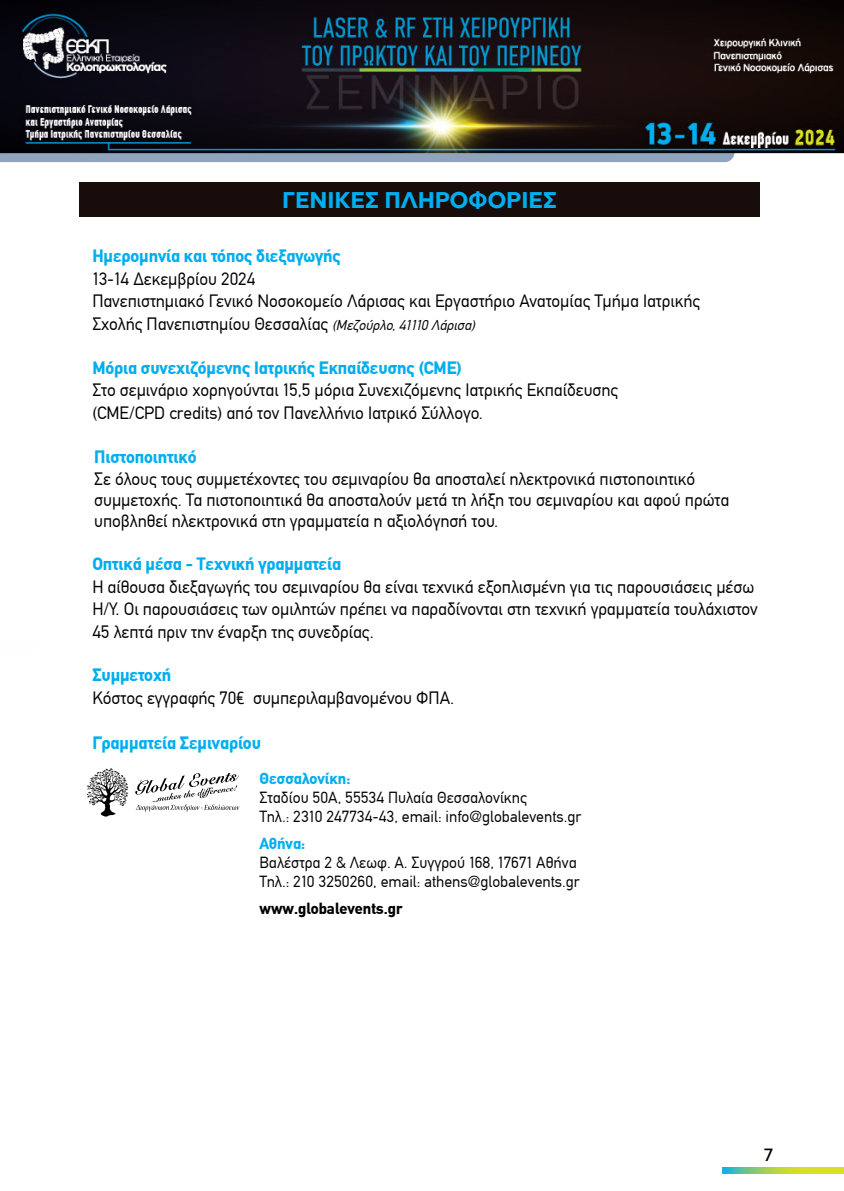
<style>
.page{position:relative;width:844px;height:1191px;background:#fff}
.page>*{position:absolute;margin:0;border:0;box-sizing:border-box;transform-origin:0 0}
.t1{font:700 22.75px "Abrade";letter-spacing:.01em;color:#00aeef}
.t2{font:500 21px "Abrade";color:#000}
.t3{font:17.5px/22.4px "CF Din";letter-spacing:-.005em;color:#000}
.t4{font:700 17.5px "CF Din";letter-spacing:-.005em;color:#00aeef}
.t5{font:15.75px/18.9px "CF Din";color:#000}
.t6{font:700 15.75px "CF Din";color:#000}
.t7{font:700 15.75px "CF Din";color:#00aeef}
.s1{font-style:italic;font-size:14px}
.s2{font-weight:700;color:#00aeef}
.s3{font-family:"advent Bd 1"}
</style>
<div class="page">
<img style="left:0;top:0;width:843px;height:1174px">
<svg style="left:0;top:0;width:734px;height:162px"></svg>
<svg style="left:722px;top:1167px;width:121px;height:6px"></svg>
<div style="left:0;top:1162px;width:121px;height:29px;background:#fff"></div>
<div style="left:79px;top:182px;width:680px;height:35px;background:#180d0b"></div>
<svg style="left:135px;top:773px;width:104px;height:38px"></svg>
<svg style="left:87px;top:768px;width:41px;height:48px"></svg>
<h1 class="t1" style="left:282px;top:185px;width:276px">ΓΕΝΙΚΕΣ ΠΛΗΡΟΦΟΡΙΕΣ</h1>
<p class="t4" style="left:92px;top:243px;width:250px">Ημερομηνία και τόπος διεξαγωγής</p>
<p class="t3" style="left:92px;top:268px;width:609px">13-14 Δεκεμβρίου 2024<br>Πανεπιστημιακό Γενικό Νοσοκομείο Λάρισας και Εργαστήριο Ανατομίας Τμήμα Ιατρικής<br>Σχολής Πανεπιστημίου Θεσσαλίας <span class="s1">(Μεζούρλο,41110 Λάρισα)</span></p>
<p class="t4" style="left:92px;top:354px;width:371px">Μόρια συνεχιζόμενης Ιατρικής Εκπαίδευσης (CME)</p>
<p class="t3" style="left:92px;top:379px;width:527px">Στο σεμινάριο χορηγούνται 15,5 μόρια Συνεχιζόμενης Ιατρικής Εκπαίδευσης (CME/CPD credits) από τον Πανελλήνιο Ιατρικό Σύλλογο.</p>
<p class="t4" style="left:94px;top:444px;width:104px">Πιστοποιητικό</p>
<p class="t3" style="left:94px;top:468px;width:636px;line-height:21px">Σε όλους τους συμμετέχοντες του σεμιναρίου θα αποσταλεί ηλεκτρονικά πιστοποιητικό συμμετοχής. Τα πιστοποιητικά θα αποσταλούν μετά τη λήξη του σεμιναρίου και αφού πρώτα υποβληθεί ηλεκτρονικά στη γραμματεία η αξιολόγησή του.</p>
<p class="t4" style="left:92px;top:551px;width:250px">Οπτικά μέσα - Τεχνική γραμματεία</p>
<p class="t3" style="left:92px;top:576px;width:666px">Η αίθουσα διεξαγωγής του σεμιναρίου θα είναι τεχνικά εξοπλισμένη για τις παρουσιάσεις μέσω<br>H/Y. Οι παρουσιάσεις των ομιλητών πρέπει να παραδίνονται στη τεχνική γραμματεία τουλάχιστον<br>45 λεπτά πριν την έναρξη της συνεδρίας.</p>
<p class="t3" style="left:92px;top:664px;width:363px"><span class="s2">Συμμετοχή<br></span>Κόστος εγγραφής 70<span class="s3">€</span> συμπεριλαμβανομένου ΦΠΑ.</p>
<p class="t4" style="left:92px;top:729px;width:170px">Γραμματεία Σεμιναρίου</p>
<p class="t7" style="left:259px;top:766px;width:92px">Θεσσαλονίκη:</p>
<p class="t5" style="left:259px;top:788px;width:323px">Σταδίου 50A, 55534 Πυλαία Θεσσαλονίκης<br>Τηλ.: 2310 247734-43, email: info@globalevents.gr</p>
<p class="t7" style="left:259px;top:832px;width:47px">Αθήνα:</p>
<p class="t5" style="left:259px;top:853px;width:321px">Βαλέστρα 2 &amp; Λεωφ. Α. Συγγρού 168, 17671 Αθήνα<br>Τηλ.: 210 3250260, email: athens@globalevents.gr</p>
<p class="t6" style="left:259px;top:897px;width:144px">www.globalevents.gr</p>
<p class="t2" style="left:763px;top:1139px;width:11px">7</p>
</div>
